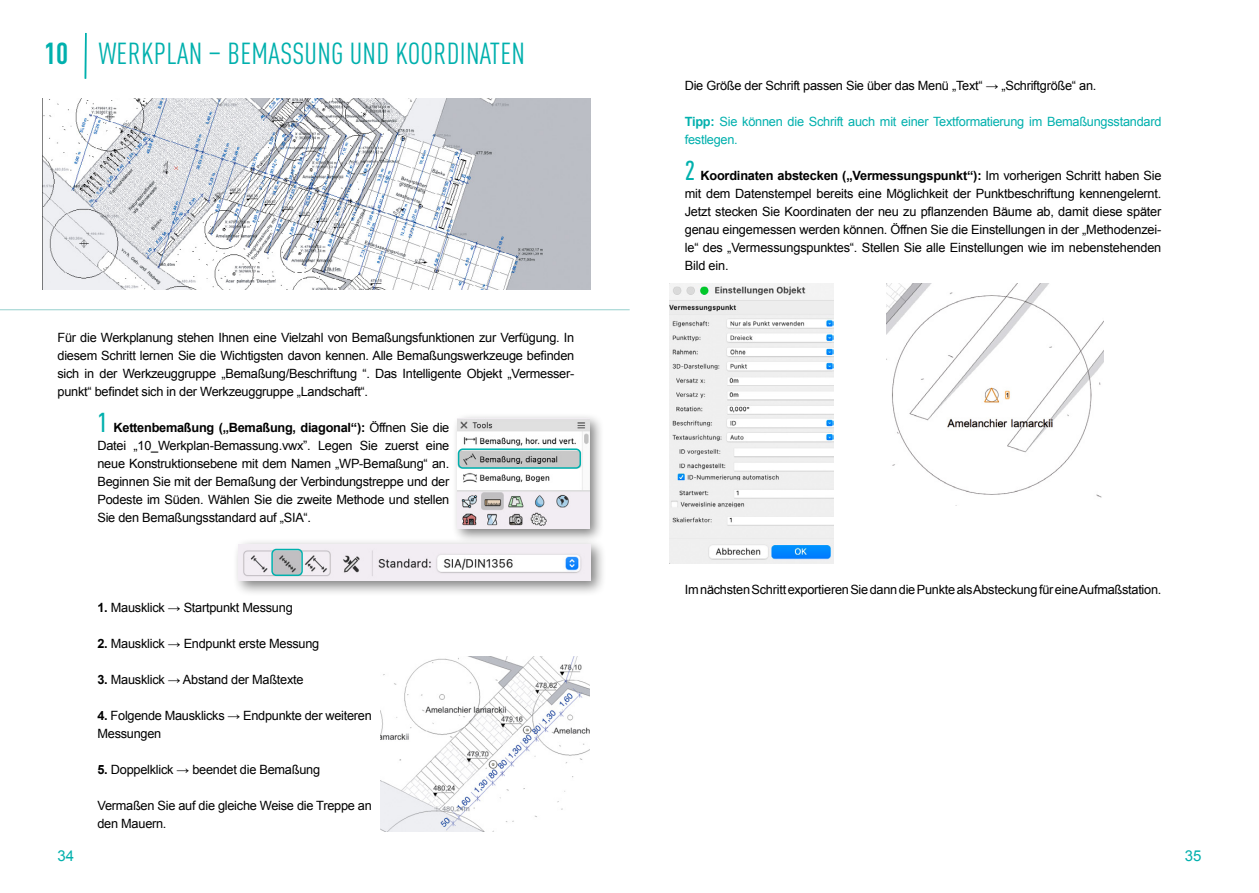
<style>
.page{position:relative;width:1259px;height:893px;background:#fff}
.page>*{position:absolute;margin:0;border:0;box-sizing:border-box;transform-origin:0 0}
.t1{font:condensed 30px "DIN Pro";letter-spacing:.01em;color:#00b0ad}
.t2{font:15px "Arial";color:#00b0ad}
.t3{font:12.75px/18px "Arial";letter-spacing:-.02em;color:#000;text-align:justify}
.t4{font:12.75px/18px "Arial";letter-spacing:-.02em;color:#00b0ad}
.s1{font-weight:700}
.s2{font-family:"DIN Pro";font-weight:500;font-stretch:condensed;font-size:27px;color:#00b0ad}
</style>
<div class="page">
<hr style="left:0;top:309px;width:629px;height:1px;background:#aad9d7">
<img style="left:43px;top:98px;width:547px;height:191px">
<div style="left:452px;top:412px;width:153px;height:132px;background:#000;opacity:.5"></div>
<img style="left:458px;top:418px;width:131px;height:110px">
<div style="left:232px;top:538px;width:375px;height:59px;background:#000;opacity:.5"></div>
<img style="left:238px;top:544px;width:352px;height:37px">
<img style="left:380px;top:657px;width:209px;height:175px">
<img style="left:669px;top:284px;width:164px;height:280px">
<img style="left:886px;top:284px;width:217px;height:222px">
<hr style="left:85px;top:33px;width:2px;height:46px;background:#00b0ad">
<div style="left:458px;top:448px;width:123px;height:21px;border:2px solid #00b0ad;border-radius:4px"></div>
<div style="left:271px;top:549px;width:32px;height:27px;border:2px solid #00b0ad;border-radius:4px"></div>
<h1 class="t1" style="left:44px;top:32px;width:482px"><span class="s1">10</span> WERKPLAN – BEMASSUNG UND KOORDINATEN</h1>
<p class="t3" style="left:57px;top:329px;width:518px">Für die Werkplanung stehen Ihnen eine Vielzahl von Bemaßungsfunktionen zur Verfügung. In diesem Schritt lernen Sie die Wichtigsten davon kennen. Alle Bemaßungswerkzeuge befinden sich in der Werkzeuggruppe „Bemaßung/Beschriftung “. Das Intelligente Objekt „Vermesser&shy;punkt“ befindet sich in der Werkzeuggruppe „Landschaft“.</p>
<p class="t3" style="left:97px;top:419px;width:353px"><span class="s2">1</span> <span class="s1">Kettenbemaßung („Bemaßung, diagonal“):</span> Öffnen Sie die Datei „10_Werkplan-Bemassung.vwx”. Legen Sie zuerst eine neue Konstruktionsebene mit dem Namen „WP-Bemaßung“ an.<br>Beginnen Sie mit der Bemaßung der Verbindungstreppe und der Podeste im Süden. Wählen Sie die zweite Methode und stellen Sie den Bemaßungsstandard auf „SIA“.</p>
<p class="t3" style="left:97px;top:599px;width:197px"><span class="s1">1.</span> Mausklick → Startpunkt Messung</p>
<p class="t3" style="left:97px;top:635px;width:223px"><span class="s1">2.</span> Mausklick → Endpunkt erste Messung</p>
<p class="t3" style="left:97px;top:671px;width:208px"><span class="s1">3.</span> Mausklick → Abstand der Maßtexte</p>
<p class="t3" style="left:97px;top:707px;width:276px"><span class="s1">4.</span> Folgende Mausklicks → Endpunkte der weiteren<br>Messungen</p>
<p class="t3" style="left:97px;top:761px;width:224px"><span class="s1">5.</span> Doppelklick → beendet die Bemaßung</p>
<p class="t3" style="left:97px;top:797px;width:276px">Vermaßen Sie auf die gleiche Weise die Treppe an den Mauern.</p>
<p class="t3" style="left:685px;top:77px;width:413px">Die Größe der Schrift passen Sie über das Menü „Text“ → „Schriftgröße“ an.</p>
<p class="t4" style="left:685px;top:113px;width:478px"><span class="s1">Tipp:</span> Sie können die Schrift auch mit einer Textformatierung im Bemaßungsstandard festlegen.</p>
<p class="t3" style="left:685px;top:167px;width:478px"><span class="s2">2</span> <span class="s1">Koordinaten abstecken („Vermessungspunkt“):</span> Im vorherigen Schritt haben Sie mit dem Datenstempel bereits eine Möglichkeit der Punktbeschriftung kennengelernt.<br>Jetzt stecken Sie Koordinaten der neu zu pflanzenden Bäume ab, damit diese später genau eingemessen werden können. Öffnen Sie die Einstellungen in der „Methodenzei&shy;le“ des „Vermessungspunktes“. Stellen Sie alle Einstellungen wie im nebenstehenden Bild ein.</p>
<p class="t3" style="left:685px;top:581px;width:478px">Im nächsten Schritt exportieren Sie dann die Punkte als Absteckung für eine Aufmaßstation.</p>
<p class="t2" style="left:58px;top:846px;width:18px">34</p>
<p class="t2" style="left:1185px;top:846px;width:18px">35</p>
</div>
